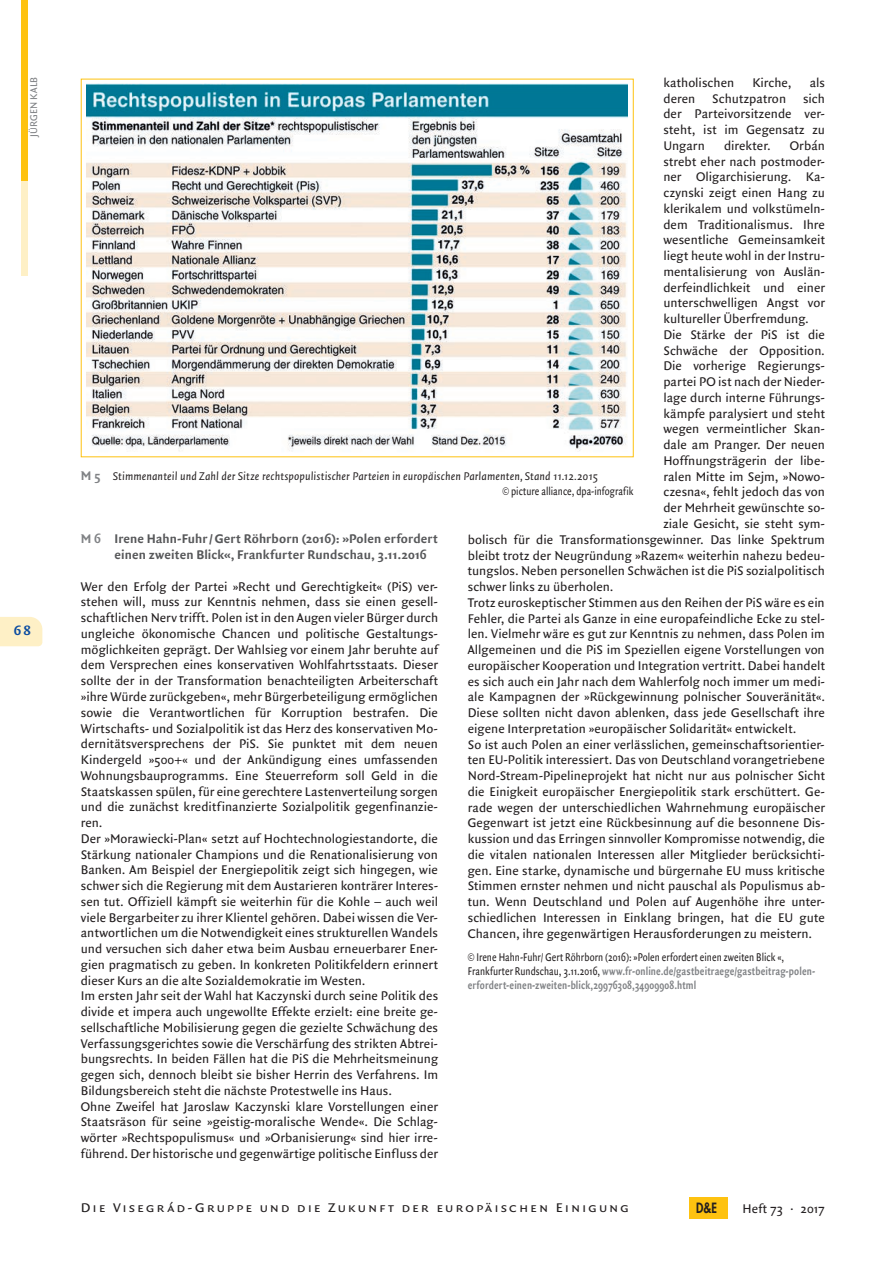
<style>
.page{position:relative;width:892px;height:1261px;background:#fff}
.page>*{position:absolute;margin:0;border:0;box-sizing:border-box;transform-origin:0 0}
.t1{font:800 13.8px "Futura";color:#231f20;scale:.82 1}
.t2{font:13.5px/15.8px "Quadraat Sans";color:#231f20}
.t3{font:700 13.5px/15.8px "Quadraat Sans";letter-spacing:.005em;color:#57585a}
.t4{font:13.5px "Quadraat Sans Caps";letter-spacing:.135em;color:#231f20;scale:1.1 1}
.t5{font:700 13.5px "Quadraat Sans";color:#0d4da1;scale:1.1 1}
.t6{font:700 12px/14.2px "Quadraat Sans";letter-spacing:.01em;color:#808285;scale:.8 1}
.t7{font:italic 12px/14.2px "Quadraat Sans";letter-spacing:.005em;color:#231f20}
.t8{font:10.5px "Quadraat Sans";letter-spacing:-.005em;color:#808285}
.s1{font-weight:400;color:#231f20}
.s2{font-weight:700;font-style:normal;font-size:13.5px;color:#808285}
.s3{font-style:normal}
.s4{color:#808285}
</style>
<div class="page">
<img style="left:87px;top:83px;width:541px;height:368px">
<svg style="left:0;top:617px;width:42px;height:29px"></svg>
<div style="left:21px;top:0;width:7px;height:181px;background:#fec210"></div>
<div style="left:21px;top:181px;width:7px;height:95px;background:#fef0c6"></div>
<div style="left:689px;top:1197px;width:38px;height:21px;background:#fec210"></div>
<p class="t8" style="left:30px;top:137px;width:62px;rotate:-90deg">JÜRGEN KALB</p>
<p class="t5" style="left:14px;top:625px;width:17px">68</p>
<p class="t2" style="left:663px;top:76px;width:72px">katholischen</p>
<p class="t2" style="left:752px;top:76px;width:41px">Kirche,</p>
<p class="t2" style="left:810px;top:76px;width:17px">als</p>
<p class="t2" style="left:663px;top:91px;width:33px">deren</p>
<p class="t2" style="left:712px;top:91px;width:75px">Schutzpatron</p>
<p class="t2" style="left:663px;top:91px;width:163px;text-align:justify;text-indent:140px">sich der Parteivorsitzende ver&shy;steht, ist im Gegensatz zu Ungarn</p>
<p class="t2" style="left:724px;top:139px;width:48px">direkter.</p>
<p class="t2" style="left:790px;top:139px;width:37px">Orbán</p>
<p class="t2" style="left:663px;top:154px;width:163px">strebt eher nach postmoder-</p>
<p class="t2" style="left:663px;top:170px;width:163px">ner Oligarchisierung. Ka-</p>
<p class="t2" style="left:663px;top:186px;width:163px">czynski zeigt einen Hang zu</p>
<p class="t2" style="left:663px;top:202px;width:163px">klerikalem und volkstümeln-</p>
<p class="t2" style="left:663px;top:217px;width:163px">dem Traditionalismus. Ihre</p>
<p class="t2" style="left:663px;top:233px;width:163px">wesentliche Gemeinsamkeit</p>
<p class="t2" style="left:663px;top:249px;width:163px">liegt heute wohl in der Instru-</p>
<p class="t2" style="left:663px;top:265px;width:163px">mentalisierung von Auslän-</p>
<p class="t2" style="left:663px;top:280px;width:163px">derfeindlichkeit und einer</p>
<p class="t2" style="left:663px;top:296px;width:163px">unterschwelligen Angst vor</p>
<p class="t2" style="left:663px;top:312px;width:147px">kultureller Überfremdung.</p>
<p class="t2" style="left:663px;top:328px;width:163px">Die Stärke der PiS ist die</p>
<p class="t2" style="left:663px;top:343px;width:163px">Schwäche der Opposition.</p>
<p class="t2" style="left:663px;top:359px;width:163px">Die vorherige Regierungs-</p>
<p class="t2" style="left:663px;top:375px;width:163px">partei PO ist nach der Nieder-</p>
<p class="t2" style="left:663px;top:391px;width:163px">lage durch interne Führungs-</p>
<p class="t2" style="left:663px;top:406px;width:163px">kämpfe paralysiert und steht</p>
<p class="t2" style="left:663px;top:422px;width:163px">wegen vermeintlicher Skan-</p>
<p class="t2" style="left:663px;top:438px;width:163px">dale am Pranger. Der neuen</p>
<p class="t2" style="left:663px;top:454px;width:163px">Hoffnungsträgerin der libe-</p>
<p class="t2" style="left:663px;top:469px;width:163px">ralen Mitte im Sejm, »Nowo-</p>
<p class="t2" style="left:663px;top:485px;width:163px">czesna«, fehlt jedoch das von</p>
<p class="t2" style="left:663px;top:501px;width:163px">der Mehrheit gewünschte so-</p>
<p class="t2" style="left:663px;top:517px;width:163px">ziale Gesicht, sie steht sym-</p>
<p class="t2" style="left:468px;top:533px;width:359px">bolisch für die Transformationsgewinner. Das linke Spektrum</p>
<p class="t2" style="left:468px;top:548px;width:359px">bleibt trotz der Neugründung »Razem« weiterhin nahezu bedeu-</p>
<p class="t2" style="left:468px;top:564px;width:359px">tungslos. Neben personellen Schwächen ist die PiS sozialpolitisch</p>
<p class="t2" style="left:468px;top:580px;width:147px">schwer links zu überholen.</p>
<p class="t2" style="left:468px;top:596px;width:358px">Trotz euroskeptischer Stimmen aus den Reihen der PiS wäre es ein</p>
<p class="t2" style="left:468px;top:611px;width:359px">Fehler, die Partei als Ganze in eine europafeindliche Ecke zu stel-</p>
<p class="t2" style="left:468px;top:627px;width:359px">len. Vielmehr wäre es gut zur Kenntnis zu nehmen, dass Polen im</p>
<p class="t2" style="left:468px;top:643px;width:358px">Allgemeinen und die PiS im Speziellen eigene Vorstellungen von</p>
<p class="t2" style="left:468px;top:659px;width:359px">europäischer Kooperation und Integration vertritt. Dabei handelt</p>
<p class="t2" style="left:468px;top:674px;width:359px">es sich auch ein Jahr nach dem Wahlerfolg noch immer um medi-</p>
<p class="t2" style="left:468px;top:690px;width:359px">ale Kampagnen der »Rückgewinnung polnischer Souveränität«.</p>
<p class="t2" style="left:468px;top:706px;width:359px">Diese sollten nicht davon ablenken, dass jede Gesellschaft ihre</p>
<p class="t2" style="left:468px;top:722px;width:330px">eigene Interpretation »europäischer Solidarität« entwickelt.</p>
<p class="t2" style="left:468px;top:737px;width:358px">So ist auch Polen an einer verlässlichen, gemeinschaftsorientier-</p>
<p class="t2" style="left:468px;top:753px;width:359px">ten EU-Politik interessiert. Das von Deutschland vorangetriebene</p>
<p class="t2" style="left:468px;top:769px;width:359px">Nord-Stream-Pipelineprojekt hat nicht nur aus polnischer Sicht</p>
<p class="t2" style="left:468px;top:785px;width:359px">die Einigkeit europäischer Energiepolitik stark erschüttert. Ge-</p>
<p class="t2" style="left:468px;top:800px;width:359px">rade wegen der unterschiedlichen Wahrnehmung europäischer</p>
<p class="t2" style="left:468px;top:816px;width:359px">Gegenwart ist jetzt eine Rückbesinnung auf die besonnene Dis-</p>
<p class="t2" style="left:468px;top:832px;width:359px">kussion und das Erringen sinnvoller Kompromisse notwendig, die</p>
<p class="t2" style="left:468px;top:848px;width:359px">die vitalen nationalen Interessen aller Mitglieder berücksichti-</p>
<p class="t2" style="left:468px;top:863px;width:359px">gen. Eine starke, dynamische und bürgernahe EU muss kritische</p>
<p class="t2" style="left:468px;top:879px;width:359px">Stimmen ernster nehmen und nicht pauschal als Populismus ab-</p>
<p class="t2" style="left:468px;top:895px;width:359px">tun. Wenn Deutschland und Polen auf Augenhöhe ihre unter-</p>
<p class="t2" style="left:468px;top:911px;width:359px">schiedlichen Interessen in Einklang bringen, hat die EU gute</p>
<p class="t2" style="left:468px;top:926px;width:346px">Chancen, ihre gegenwärtigen Herausforderungen zu meistern.</p>
<p class="t6" style="left:468px;top:951px;width:436px"><span class="s1">© Irene Hahn-Fuhr/ Gert Röhrborn (2016): »Polen erfordert einen zweiten Blick «,<br>Frankfurter Rundschau, 3.11.2016,</span> www.fr-online.de/gastbeitraege/gastbeitrag-polen&shy;erfordert-einen-zweiten-blick,29976308,34909908.html</p>
<p class="t7" style="left:502px;top:470px;width:133px;text-indent:-422px"><span class="s2">M 5</span> Stimmenanteil und Zahl der Sitze rechtspopulistischer Parteien in europäischen Parlamenten, Stand 11.12.2015<br><span class="s3">© picture alliance, dpa-infografik</span></p>
<p class="t3" style="left:114px;top:532px;width:325px;text-indent:-34px"><span class="s4">M 6</span> Irene Hahn-Fuhr / Gert Röhrborn (2016): »Polen er fordert einen zweiten Blick«, Frankfurter Rundschau, 3.11.2016</p>
<p class="t2" style="left:81px;top:579px;width:359px">Wer den Erfolg der Partei »Recht und Gerechtigkeit« (PiS) ver&shy;stehen will, muss zur Kenntnis nehmen, dass sie einen gesell&shy;schaftlichen Nerv trifft. Polen ist in den Augen vieler Bürger durch ungleiche ökonomische Chancen und politische Gestaltungs&shy;möglichkeiten geprägt. Der Wahlsieg vor einem Jahr beruhte auf dem Versprechen eines konservativen Wohlfahrtsstaats. Dieser sollte der in der Transformation benachteiligten Arbeiterschaft »ihre Würde zurückgeben«, mehr Bürgerbeteiligung ermöglichen sowie die Verantwortlichen für Korruption bestrafen. Die Wirtschafts- und Sozialpolitik ist das Herz des konservativen Mo&shy;dernitätsversprechens der PiS. Sie punktet mit dem neuen Kindergeld »500+« und der Ankündigung eines umfassenden Wohnungsbauprogramms. Eine Steuerreform soll Geld in die Staatskassen spülen, für eine gerechtere Lastenverteilung sorgen und die zunächst kreditfinanzierte Sozialpolitik gegenfinanzie&shy;ren.<br>Der »Morawiecki-Plan« setzt auf Hochtechnologiestandorte, die Stärkung nationaler Champions und die Renationalisierung von Banken. Am Beispiel der Energiepolitik zeigt sich hingegen, wie schwer sich die Regierung mit dem Austarieren konträrer Interes&shy;sen tut. Offiziell kämpft sie weiterhin für die Kohle – auch weil viele Bergarbeiter zu ihrer Klientel gehören. Dabei wissen die Ver&shy;antwortlichen um die Notwendigkeit eines strukturellen Wandels und versuchen sich daher etwa beim Ausbau erneuerbarer Ener&shy;gien pragmatisch zu geben. In konkreten Politikfeldern erinnert dieser Kurs an die alte Sozialdemokratie im Westen.<br>Im ersten Jahr seit der Wahl hat Kaczynski durch seine Politik des divide et impera auch ungewollte Effekte erzielt: eine breite ge&shy;sellschaftliche Mobilisierung gegen die gezielte Schwächung des Verfassungsgerichtes sowie die Verschärfung des strikten Abtrei&shy;bungsrechts. In beiden Fällen hat die PiS die Mehrheitsmeinung gegen sich, dennoch bleibt sie bisher Herrin des Verfahrens. Im Bildungsbereich steht die nächste Protestwelle ins Haus.<br>Ohne Zweifel hat Jaroslaw Kaczynski klare Vorstellungen einer Staatsräson für seine »geistig-moralische Wende«. Die Schlag&shy;wörter »Rechtspopulismus« und »Orbanisierung« sind hier irre&shy;führend. Der historische und gegenwärtige politische Einfluss der</p>
<p class="t4" style="left:81px;top:1199px;width:500px">Die Visegrád-Gruppe und die Zukunft der europäischen Einigung</p>
<p class="t1" style="left:696px;top:1198px;width:27px">D&amp;E</p>
<p class="t2" style="left:742px;top:1202px;width:84px">Heft 73 · 2017</p>
</div>
